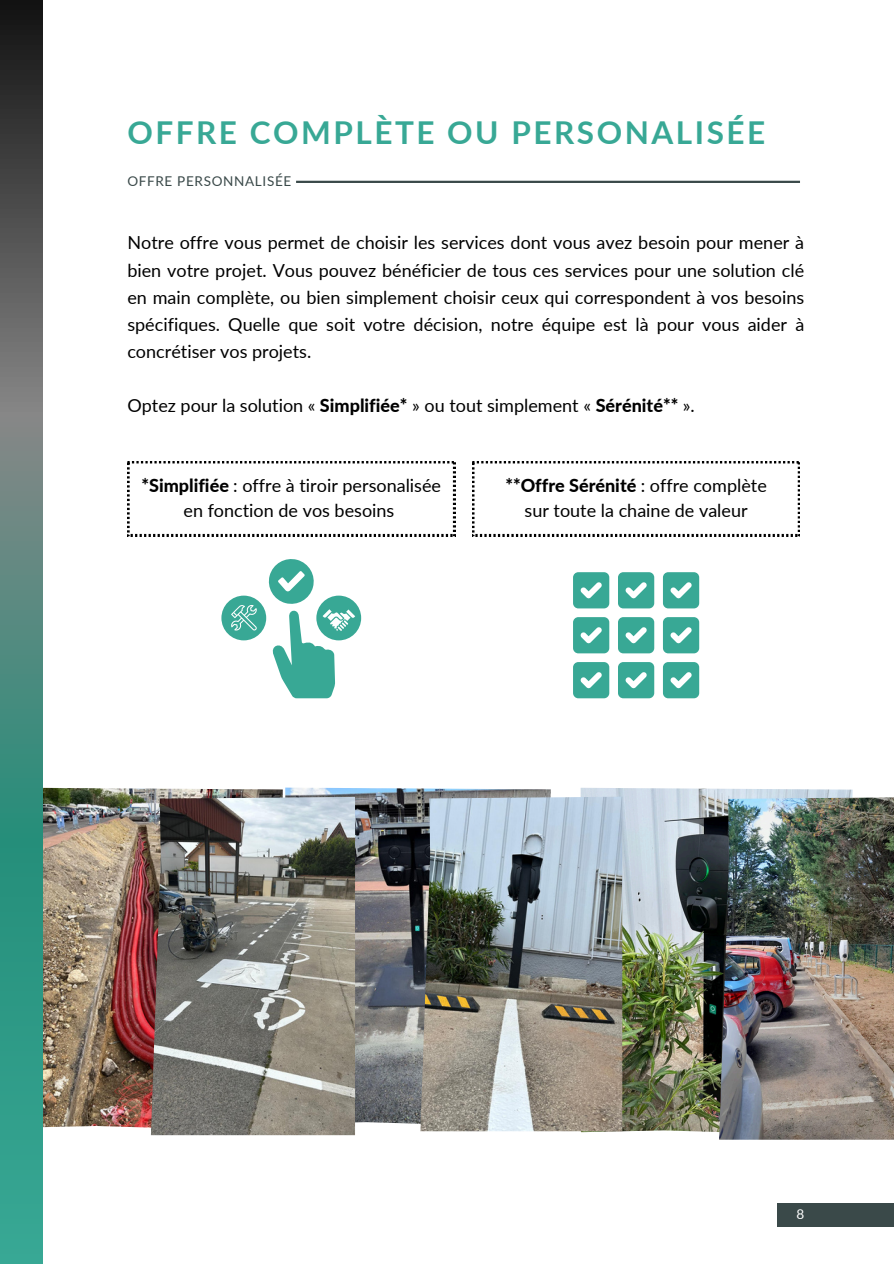
<style>
.page{position:relative;width:894px;height:1264px;background:#fff}
.page>*{position:absolute;margin:0;border:0;box-sizing:border-box;transform-origin:0 0}
.t1{font:700 31.5px "Lato";letter-spacing:.08em;color:#38a895}
.t2{font:18px/27px "Lato";color:#000;text-align:center}
.t3{font:13.5px "Lato";letter-spacing:.05em;color:#3a4949}
.t4{font:13.5px "Lato";color:#fff}
.s1{font-weight:800}
</style>
<div class="page">
<div style="left:776px;top:1202px;width:117px;height:24px;background:#3a4949"></div>
<hr style="left:296px;top:181px;width:503px;height:2px;background:#3a4949">
<img style="left:580px;top:787px;width:272px;height:346px">
<img style="left:718px;top:797px;width:175px;height:342px">
<img style="left:285px;top:787px;width:265px;height:337px">
<img style="left:420px;top:796px;width:202px;height:335px">
<img style="left:43px;top:787px;width:239px;height:341px">
<img style="left:151px;top:796px;width:204px;height:339px">
<svg style="left:573px;top:572px;width:36px;height:36px"></svg>
<svg style="left:618px;top:572px;width:36px;height:36px"></svg>
<svg style="left:663px;top:572px;width:36px;height:36px"></svg>
<svg style="left:573px;top:617px;width:36px;height:36px"></svg>
<svg style="left:618px;top:617px;width:36px;height:36px"></svg>
<svg style="left:663px;top:617px;width:36px;height:36px"></svg>
<svg style="left:573px;top:662px;width:36px;height:36px"></svg>
<svg style="left:618px;top:662px;width:36px;height:36px"></svg>
<svg style="left:663px;top:662px;width:36px;height:36px"></svg>
<svg style="left:0;top:0;width:43px;height:1263px;background:#457b71"></svg>
<svg style="left:127px;top:461px;width:328px;height:75px"></svg>
<svg style="left:472px;top:461px;width:327px;height:75px"></svg>
<svg style="left:221px;top:559px;width:140px;height:139px"></svg>
<p class="t1" style="left:127px;top:113px;width:639px">OFFRE COMPLÈTE OU PERSONALISÉE</p>
<p class="t3" style="left:127px;top:173px;width:165px">OFFRE PERSONNALISÉE</p>
<p class="t2" style="left:127px;top:229px;width:678px;text-align:justify">Notre offre vous permet de choisir les services dont vous avez besoin pour mener à bien votre projet. Vous pouvez bénéficier de tous ces services pour une solution clé en main complète, ou bien simplement choisir ceux qui correspondent à vos besoins spécifiques. Quelle que soit votre décision, notre équipe est là pour vous aider à concrétiser vos projets.</p>
<p class="t2" style="left:127px;top:391px;width:568px">Optez pour la solution « <span class="s1">Simplifiée*</span> » ou tout simplement « <span class="s1">Sérénité**</span> ».</p>
<p class="t2" style="left:141px;top:472px;width:301px;line-height:24.8px"><span class="s1">*Simplifiée</span> : offre à tiroir personalisée en fonction de vos besoins</p>
<p class="t2" style="left:505px;top:472px;width:263px;line-height:24.8px"><span class="s1">**Offre Sérénité</span> : offre complète sur toute la chaine de valeur</p>
<h2 class="t4" style="left:796px;top:1205px;width:9px">8</h2>
</div>
